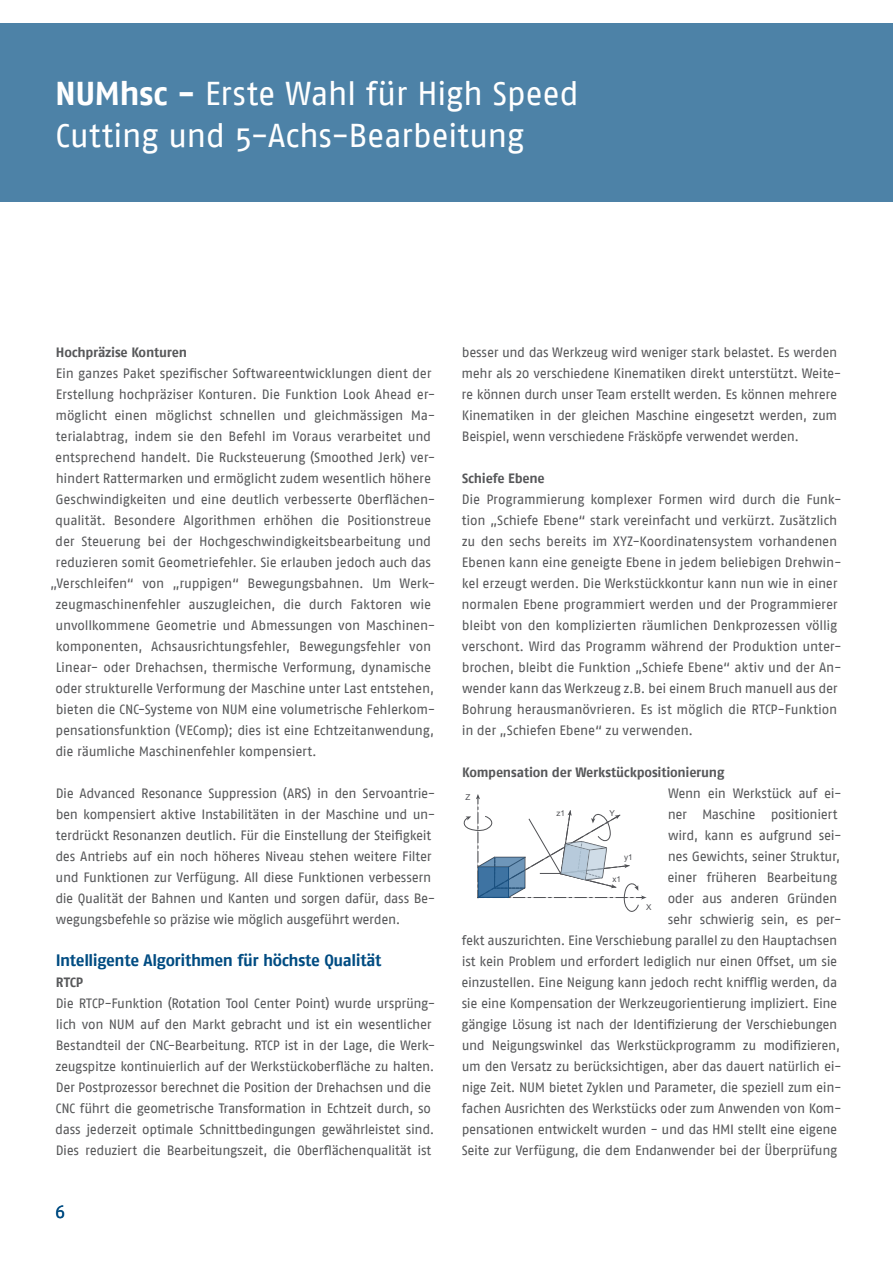
<style>
.page{position:relative;width:893px;height:1263px;background:#fff}
.page>*{position:absolute;margin:0;border:0;box-sizing:border-box;transform-origin:0 0}
.t1{font:33px/42px "Fago No";letter-spacing:-.015em;color:#fff}
.t2{font:18px "Fago No";color:#004c82}
.t3{font:700 16.5px "Fago No";letter-spacing:-.02em;color:#004c82}
.t4{font:13.5px/21px "Fago No";letter-spacing:-.02em;color:#57585a}
.t5{font:700 13.5px "Fago No";letter-spacing:-.015em;color:#57585a}
.t6{font:8.1px "Arial";color:#4f5054}
.s1{font-weight:700}
</style>
<div class="page">
<div style="left:0;top:23px;width:893px;height:179px;background:#4d82a7"></div>
<svg style="left:463px;top:794px;width:183px;height:118px"></svg>
<h1 class="t1" style="left:55px;top:72px;width:525px"><span class="s1">NUMhsc -</span> Erste Wahl für High Speed<br>Cutting und 5-Achs-Bearbeitung</h1>
<p class="t5" style="left:56px;top:344px;width:133px">Hochpräzise Konturen</p>
<p class="t4" style="left:56px;top:363px;width:377px">Ein ganzes Paket spezifischer Softwareentwicklungen dient der</p>
<p class="t4" style="left:56px;top:384px;width:381px">Erstellung hochpräziser Konturen. Die Funktion Look Ahead er-</p>
<p class="t4" style="left:56px;top:405px;width:381px">möglicht einen möglichst schnellen und gleichmässigen Ma-</p>
<p class="t4" style="left:56px;top:426px;width:377px">terialabtrag, indem sie den Befehl im Voraus verarbeitet und</p>
<p class="t4" style="left:55px;top:447px;width:382px">entsprechend handelt. Die Rucksteuerung (Smoothed Jerk) ver-</p>
<p class="t4" style="left:56px;top:468px;width:377px">hindert Rattermarken und ermöglicht zudem wesentlich höhere</p>
<p class="t4" style="left:56px;top:489px;width:381px">Geschwindigkeiten und eine deutlich verbesserte Oberflächen-</p>
<p class="t4" style="left:55px;top:510px;width:377px">qualität. Besondere Algorithmen erhöhen die Positionstreue</p>
<p class="t4" style="left:55px;top:531px;width:377px">der Steuerung bei der Hochgeschwindigkeitsbearbeitung und</p>
<p class="t4" style="left:56px;top:552px;width:377px">reduzieren somit Geometriefehler. Sie erlauben jedoch auch das</p>
<p class="t4" style="left:50px;top:573px;width:387px">„Verschleifen“ von „ruppigen“ Bewegungsbahnen. Um Werk-</p>
<p class="t4" style="left:56px;top:594px;width:377px">zeugmaschinenfehler auszugleichen, die durch Faktoren wie</p>
<p class="t4" style="left:56px;top:615px;width:381px">unvollkommene Geometrie und Abmessungen von Maschinen-</p>
<p class="t4" style="left:56px;top:636px;width:377px">komponenten, Achsausrichtungsfehler, Bewegungsfehler von</p>
<p class="t4" style="left:56px;top:657px;width:377px">Linear- oder Drehachsen, thermische Verformung, dynamische</p>
<p class="t4" style="left:55px;top:678px;width:380px">oder strukturelle Verformung der Maschine unter Last entstehen,</p>
<p class="t4" style="left:56px;top:699px;width:381px">bieten die CNC-Systeme von NUM eine volumetrische Fehlerkom-</p>
<p class="t4" style="left:56px;top:720px;width:380px">pensationsfunktion (VEComp); dies ist eine Echtzeitanwendung,</p>
<p class="t4" style="left:55px;top:741px;width:263px">die räumliche Maschinenfehler kompensiert.</p>
<p class="t4" style="left:55px;top:783px;width:382px">Die Advanced Resonance Suppression (ARS) in den Servoantrie&shy;ben kompensiert aktive Instabilitäten in der Maschine und un&shy;terdrückt Resonanzen deutlich. Für die Einstellung der Steifigkeit des Antriebs auf ein noch höheres Niveau stehen weitere Filter und Funktionen zur Verfügung. All diese Funktionen verbessern die Qualität der Bahnen und Kanten und sorgen dafür, dass Be&shy;wegungsbefehle so präzise wie möglich ausgeführt werden.</p>
<p class="t3" style="left:56px;top:951px;width:327px">Intelligente Algorithmen für höchste Qualität</p>
<p class="t5" style="left:56px;top:974px;width:29px">RTCP</p>
<p class="t4" style="left:55px;top:993px;width:382px">Die RTCP-Funktion (Rotation Tool Center Point) wurde ursprüng&shy;lich von NUM auf den Markt gebracht und ist ein wesentlicher Bestandteil der CNC-Bearbeitung. RTCP ist in der Lage, die Werk&shy;zeugspitze kontinuierlich auf der Werkstückoberfläche zu halten.<br>Der Postprozessor berechnet die Position der Drehachsen und die CNC führt die geometrische Transformation in Echtzeit durch, so dass jederzeit optimale Schnittbedingungen gewährleistet sind.<br>Dies reduziert die Bearbeitungszeit, die Oberflächenqualität ist</p>
<h2 class="t2" style="left:55px;top:1202px;width:12px">6</h2>
<p class="t4" style="left:462px;top:342px;width:381px">besser und das Werkzeug wird weniger stark belastet. Es werden mehr als 20 verschiedene Kinematiken direkt unterstützt. Weite&shy;re können durch unser Team erstellt werden. Es können mehrere Kinematiken in der gleichen Maschine eingesetzt werden, zum Beispiel, wenn verschiedene Fräsköpfe verwendet werden.</p>
<p class="t5" style="left:462px;top:470px;width:84px">Schiefe Ebene</p>
<p class="t4" style="left:462px;top:489px;width:381px">Die Programmierung komplexer Formen wird durch die Funk&shy;tion „Schiefe Ebene“ stark vereinfacht und verkürzt. Zusätzlich zu den sechs bereits im XYZ-Koordinatensystem vorhandenen Ebenen kann eine geneigte Ebene in jedem beliebigen Drehwin&shy;kel erzeugt werden. Die Werkstückkontur kann nun wie in einer normalen Ebene programmiert werden und der Programmierer bleibt von den komplizierten räumlichen Denkprozessen völlig verschont. Wird das Programm während der Produktion unter&shy;brochen, bleibt die Funktion „Schiefe Ebene“ aktiv und der An&shy;wender kann das Werkzeug z.B. bei einem Bruch manuell aus der Bohrung herausmanövrieren. Es ist möglich die RTCP-Funktion in der „Schiefen Ebene“ zu verwenden.</p>
<p class="t5" style="left:462px;top:765px;width:264px">Kompensation der Werkstückpositionierung</p>
<p class="t4" style="left:668px;top:783px;width:175px">Wenn ein Werkstück auf ei-</p>
<p class="t4" style="left:668px;top:804px;width:171px">ner Maschine positioniert</p>
<p class="t4" style="left:668px;top:825px;width:175px">wird, kann es aufgrund sei-</p>
<p class="t4" style="left:668px;top:846px;width:174px">nes Gewichts, seiner Struktur,</p>
<p class="t4" style="left:667px;top:867px;width:171px">einer früheren Bearbeitung</p>
<p class="t4" style="left:668px;top:888px;width:171px">oder aus anderen Gründen</p>
<p class="t4" style="left:668px;top:909px;width:175px">sehr schwierig sein, es per-</p>
<p class="t4" style="left:462px;top:930px;width:377px">fekt auszurichten. Eine Verschiebung parallel zu den Hauptachsen</p>
<p class="t4" style="left:462px;top:951px;width:377px">ist kein Problem und erfordert lediglich nur einen Offset, um sie</p>
<p class="t4" style="left:461px;top:972px;width:377px">einzustellen. Eine Neigung kann jedoch recht knifflig werden, da</p>
<p class="t4" style="left:462px;top:993px;width:377px">sie eine Kompensation der Werkzeugorientierung impliziert. Eine</p>
<p class="t4" style="left:462px;top:1014px;width:377px">gängige Lösung ist nach der Identifizierung der Verschiebungen</p>
<p class="t4" style="left:462px;top:1035px;width:380px">und Neigungswinkel das Werkstückprogramm zu modifizieren,</p>
<p class="t4" style="left:462px;top:1056px;width:381px">um den Versatz zu berücksichtigen, aber das dauert natürlich ei-</p>
<p class="t4" style="left:462px;top:1077px;width:381px">nige Zeit. NUM bietet Zyklen und Parameter, die speziell zum ein-</p>
<p class="t4" style="left:462px;top:1098px;width:381px">fachen Ausrichten des Werkstücks oder zum Anwenden von Kom-</p>
<p class="t4" style="left:462px;top:1119px;width:377px">pensationen entwickelt wurden - und das HMI stellt eine eigene</p>
<p class="t4" style="left:462px;top:1140px;width:377px">Seite zur Verfügung, die dem Endanwender bei der Überprüfung</p>
<p class="t6" style="left:465px;top:791px;width:6px">Z</p>
<p class="t6" style="left:556px;top:808px;width:10px">z1</p>
<p class="t6" style="left:610px;top:808px;width:7px">Y</p>
<p class="t6" style="left:624px;top:851px;width:10px">y1</p>
<p class="t6" style="left:612px;top:874px;width:10px">x1</p>
<p class="t6" style="left:646px;top:902px;width:7px">X</p>
</div>
